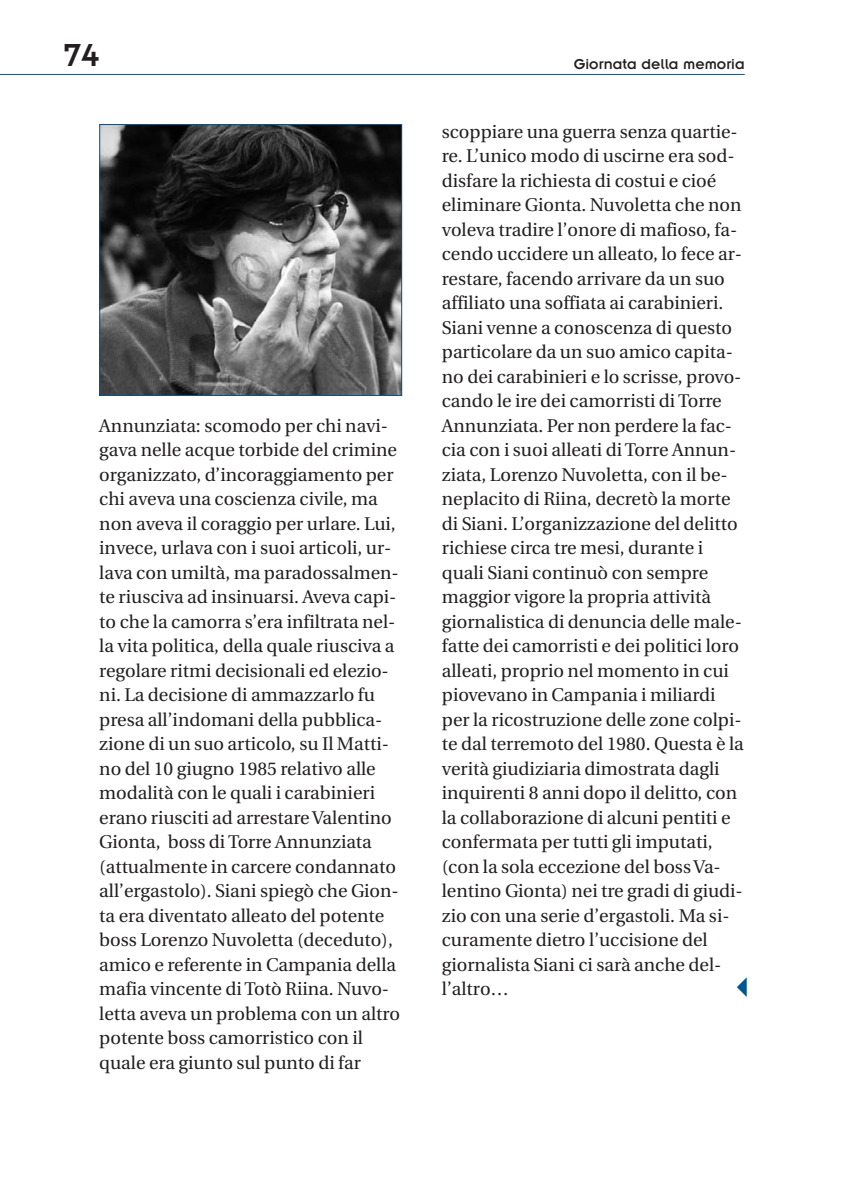
<style>
.page{position:relative;width:844px;height:1191px;background:#fff}
.page>*{position:absolute;margin:0;border:0;box-sizing:border-box;transform-origin:0 0}
.t1{font:35px "Insignia";color:#231f20}
.t2{font:18.38px/24.5px "Utopia";color:#231f20}
.t3{font:15.75px "Insignia";color:#231f20}
</style>
<div class="page">
<svg style="left:0;top:73px;width:745px;height:323px"></svg>
<h1 class="t1" style="left:64px;top:34px;width:37px">74</h1>
<p class="t2" style="left:99px;top:415px;width:302px">Annunziata: scomodo per chi navi&shy;gava nelle acque torbide del crimine organizzato, d’incoraggiamento per chi aveva una coscienza civile, ma non aveva il coraggio per urlare. Lui, invece, urlava con i suoi articoli, ur&shy;lava con umiltà, ma paradossalmen&shy;te riusciva ad insinuarsi. Aveva capi&shy;to che la camorra s’era infiltrata nel&shy;la vita politica, della quale riusciva a regolare ritmi decisionali ed elezio&shy;ni. La decisione di ammazzarlo fu presa all’indomani della pubblica&shy;zione di un suo articolo, su Il Matti&shy;no del 10 giugno 1985 relativo alle modalità con le quali i carabinieri erano riusciti ad arrestare Valentino Gionta, boss di Torre Annunziata (attualmente in carcere condannato all’ergastolo). Siani spiegò che Gion&shy;ta era diventato alleato del potente boss Lorenzo Nuvoletta (deceduto), amico e referente in Campania della mafia vincente di Totò Riina. Nuvo&shy;letta aveva un problema con un altro potente boss camorristico con il quale era giunto sul punto di far</p>
<p class="t3" style="left:573px;top:55px;width:172px">Giornata della memoria</p>
<p class="t2" style="left:441px;top:121px;width:303px">scoppiare una guerra senza quartie&shy;re. L’unico modo di uscirne era sod&shy;disfare la richiesta di costui e cioé eliminare Gionta. Nuvoletta che non voleva tradire l’onore di mafioso, fa&shy;cendo uccidere un alleato, lo fece ar&shy;restare, facendo arrivare da un suo affiliato una soffiata ai carabinieri.<br>Siani venne a conoscenza di questo particolare da un suo amico capita&shy;no dei carabinieri e lo scrisse, provo&shy;cando le ire dei camorristi di Torre Annunziata. Per non perdere la fac&shy;cia con i suoi alleati di Torre Annun&shy;ziata, Lorenzo Nuvoletta, con il be&shy;neplacito di Riina, decretò la morte di Siani. L’organizzazione del delitto richiese circa tre mesi, durante i quali Siani continuò con sempre maggior vigore la propria attività giornalistica di denuncia delle male&shy;fatte dei camorristi e dei politici loro alleati, proprio nel momento in cui piovevano in Campania i miliardi per la ricostruzione delle zone colpi&shy;te dal terremoto del 1980. Questa è la verità giudiziaria dimostrata dagli inquirenti 8 anni dopo il delitto, con la collaborazione di alcuni pentiti e confermata per tutti gli imputati, (con la sola eccezione del boss Va&shy;lentino Gionta) nei tre gradi di giudi&shy;zio con una serie d’ergastoli. Ma si&shy;curamente dietro l’uccisione del giornalista Siani ci sarà anche del&shy;l’altro…</p>
</div>
